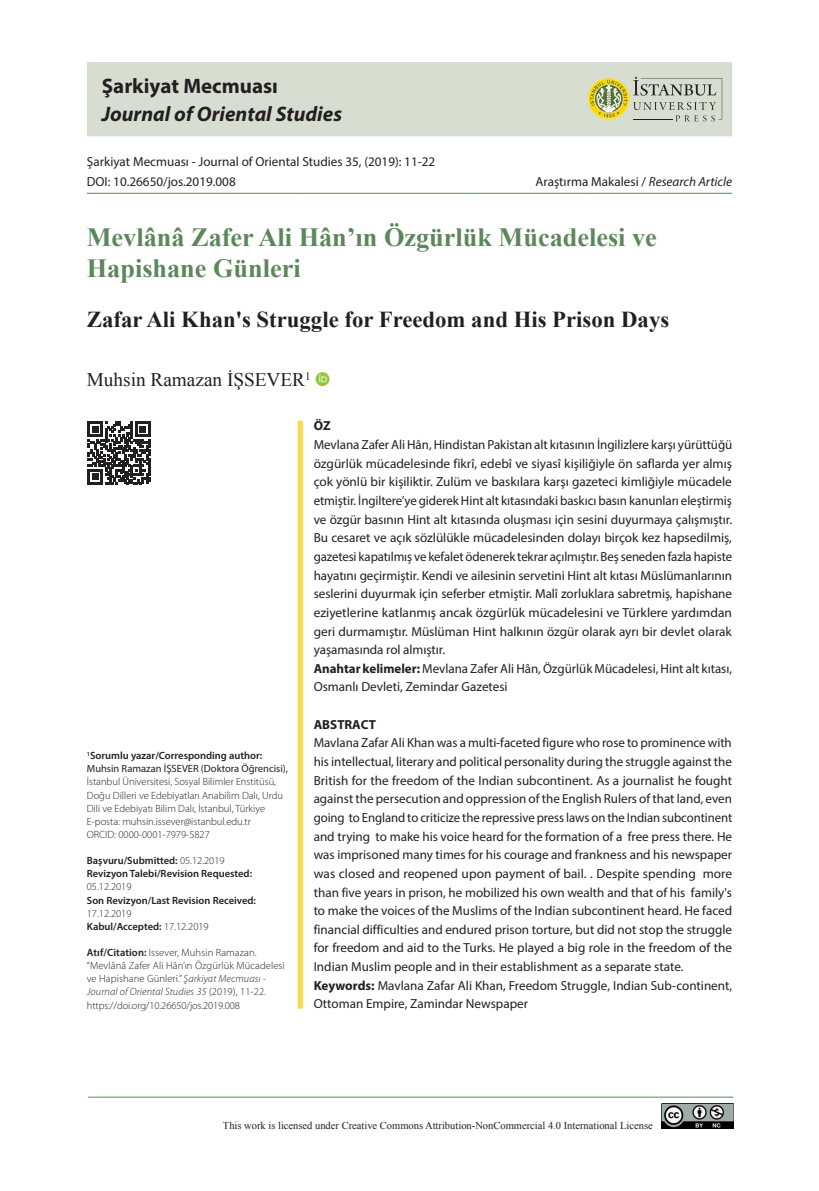
<style>
.page{position:relative;width:819px;height:1191px;background:#fff}
.page>*{position:absolute;margin:0;border:0;box-sizing:border-box;transform-origin:0 0}
.t1{font:700 26.25px/31.5px "Times New Roman";color:#5d875a}
.t2{font:700 22.75px "Times New Roman";color:#231f20}
.t3{font:italic 700 21px "Myriad Pro";color:#231f20}
.t4{font:700 21px "Myriad Pro";color:#231f20}
.t5{font:19.25px "Times New Roman";color:#231f20}
.t6{font:13.12px/18.7px "Myriad Pro";color:#231f20}
.t7{font:700 13.12px "Myriad Pro";color:#231f20}
.t8{font:300 10.5px/13.1px "Myriad Pro";color:#231f20}
.t9{font:600 10.5px/13.1px "Myriad Pro";color:#231f20}
.t10{font:10.5px "Times New Roman";color:#231f20}
.t11{font:10.5px/13.1px "Myriad Pro";color:#231f20}
.s1{font-style:italic}
.s2{font-weight:600}
.s3{font-weight:300}
.s4{font-weight:700}
</style>
<div class="page">
<div style="left:87px;top:62px;width:645px;height:74px;background:#d7ded1"></div>
<div style="left:297px;top:421px;width:6px;height:94px;background:#ffda4d"></div>
<div style="left:297px;top:515px;width:6px;height:493px;background:#ffda4d"></div>
<hr style="left:87px;top:193px;width:213px;height:1px;background:#5d875a">
<hr style="left:300px;top:193px;width:167px;height:1px;background:#5d875a">
<hr style="left:467px;top:193px;width:117px;height:1px;background:#5d875a">
<hr style="left:584px;top:193px;width:148px;height:1px;background:#5d875a">
<svg style="left:588px;top:77px;width:134px;height:44px;background:#c2c5a3"></svg>
<svg style="left:315px;top:372px;width:14px;height:14px"></svg>
<svg style="left:319px;top:375px;width:8px;height:7px"></svg>
<svg style="left:88px;top:422px;width:62px;height:62px"></svg>
<img style="left:662px;top:1104px;width:71px;height:25px">
<hr style="left:88px;top:1096px;width:645px;height:1px;background:#5d875a">
<h3 class="t4" style="left:102px;top:72px;width:178px">Şarkiyat Mecmuası</h3>
<h3 class="t3" style="left:102px;top:100px;width:242px">Journal of Oriental Studies</h3>
<p class="t6" style="left:87px;top:152px;width:350px;line-height:19.8px">Şarkiyat Mecmuası - Journal of Oriental Studies 35, (2019): 11-22<br>DOI: 10.26650/jos.2019.008</p>
<p class="t6" style="left:535px;top:172px;width:198px">Araştırma Makalesi / <span class="s1">Research Article</span></p>
<h1 class="t1" style="left:87px;top:221px;width:571px">Mevlânâ Zafer Ali Hân’ın Özgürlük Mücadelesi ve<br>Hapishane Günleri</h1>
<h2 class="t2" style="left:87px;top:304px;width:584px">Zafar Ali Khan's Struggle for Freedom and His Prison Days</h2>
<h3 class="t5" style="left:87px;top:367px;width:225px">Muhsin Ramazan İŞSEVER<sup>1</sup></h3>
<p class="t11" style="left:87px;top:749px;width:203px"><sup>1</sup><span class="s2">Sorumlu yazar/Corresponding author:<br></span>Muhsin Ramazan İŞSEVER (Doktora Öğrencisi),</p>
<p class="t8" style="left:87px;top:775px;width:198px">İstanbul Üniversitesi, Sosyal Bilimler Enstitüsü, Doğu Dilleri ve Edebiyatları Anabilim Dalı, Urdu Dili ve Edebiyatı Bilim Dalı, İstanbul, Türkiye E-posta: muhsin.issever@istanbul.edu.tr<br>ORCID: 0000-0001-7979-5827</p>
<p class="t9" style="left:87px;top:854px;width:167px">Başvuru/Submitted: <span class="s3">05.12.2019<br></span>Revizyon Talebi/Revision Requested:</p>
<p class="t8" style="left:87px;top:880px;width:46px">05.12.2019</p>
<p class="t9" style="left:87px;top:893px;width:171px">Son Revizyon/Last Revision Received:</p>
<p class="t8" style="left:87px;top:906px;width:123px">17.12.2019<br><span class="s2">Kabul/Accepted:</span> 17.12.2019</p>
<p class="t8" style="left:87px;top:946px;width:199px"><span class="s2">Atıf/Citation:</span> Issever, Muhsin Ramazan. “Mevlânâ Zafer Ali Hân’ın Özgürlük Mücadelesi ve Hapishane Günleri.” <span class="s1">Şarkiyat Mecmuası - Journal of Oriental Studies 35</span> (2019), 11-22. https://doi.org/10.26650/jos.2019.008</p>
<p class="t7" style="left:314px;top:417px;width:18px">ÖZ</p>
<p class="t6" style="left:314px;top:435px;width:420px">Mevlana Zafer Ali Hân, Hindistan Pakistan alt kıtasının İngilizlere karşı yürüttüğü özgürlük mücadelesinde fikrî, edebî ve siyasî kişiliğiyle ön saflarda yer almış çok yönlü bir kişiliktir. Zulüm ve baskılara karşı gazeteci kimliğiyle mücadele etmiştir. İngiltere’ye giderek Hint alt kıtasındaki baskıcı basın kanunları eleştirmiş ve özgür basının Hint alt kıtasında oluşması için sesini duyurmaya çalışmıştır.<br>Bu cesaret ve açık sözlülükle mücadelesinden dolayı birçok kez hapsedilmiş, gazetesi kapatılmış ve kefalet ödenerek tekrar açılmıştır. Beş seneden fazla hapiste hayatını geçirmiştir. Kendi ve ailesinin servetini Hint alt kıtası Müslümanlarının seslerini duyurmak için seferber etmiştir. Malî zorluklara sabretmiş, hapishane eziyetlerine katlanmış ancak özgürlük mücadelesini ve Türklere yardımdan geri durmamıştır. Müslüman Hint halkının özgür olarak ayrı bir devlet olarak yaşamasında rol almıştır.<br><span class="s4">Anahtar kelimeler:</span> Mevlana Zafer Ali Hân, Özgürlük Mücadelesi, Hint alt kıtası, Osmanlı Devleti, Zemindar Gazetesi</p>
<p class="t7" style="left:314px;top:715px;width:64px">ABSTRACT</p>
<p class="t6" style="left:314px;top:733px;width:420px">Mavlana Zafar Ali Khan was a multi-faceted figure who rose to prominence with his intellectual, literary and political personality during the struggle against the British for the freedom of the Indian subcontinent. As a journalist he fought against the persecution and oppression of the English Rulers of that land, even going to England to criticize the repressive press laws on the Indian subcontinent and trying to make his voice heard for the formation of a free press there. He was imprisoned many times for his courage and frankness and his newspaper was closed and reopened upon payment of bail. . Despite spending more than five years in prison, he mobilized his own wealth and that of his family's to make the voices of the Muslims of the Indian subcontinent heard. He faced financial difficulties and endured prison torture, but did not stop the struggle for freedom and aid to the Turks. He played a big role in the freedom of the Indian Muslim people and in their establishment as a separate state.<br><span class="s4">Keywords:</span> Mavlana Zafar Ali Khan, Freedom Struggle, Indian Sub-continent, Ottoman Empire, Zamindar Newspaper</p>
<p class="t10" style="left:223px;top:1118px;width:431px">This work is licensed under Creative Commons Attribution-NonCommercial 4.0 International License</p>
</div>
